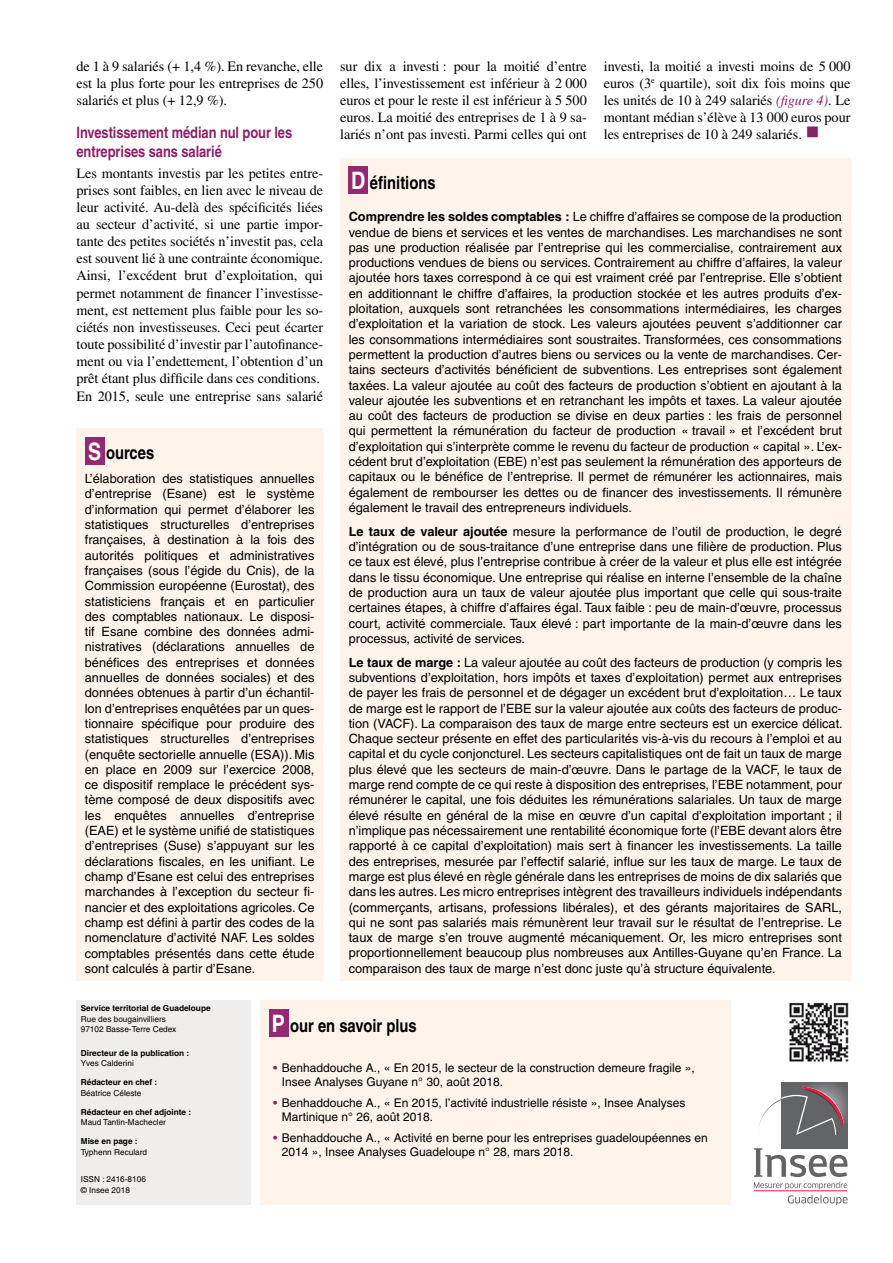
<style>
.page{position:relative;width:893px;height:1263px;background:#fff}
.page>*{position:absolute;margin:0;border:0;box-sizing:border-box;transform-origin:0 0}
.t1{font:700 condensed 24px "Helvetica";color:#fff}
.t2{font:700 condensed 18px "Helvetica";color:#000}
.t3{font:700 condensed 15.75px/18.9px "Helvetica";letter-spacing:-.005em;color:#872368}
.t4{font:14.25px/17.2px "Times";letter-spacing:-.005em;color:#000;text-align:justify}
.t5{font:12.75px/15.3px "Helvetica";color:#000;text-align:justify}
.t6{font:12px/14.4px "Helvetica";color:#000}
.t7{font:8.25px/10.5px "Helvetica";color:#000}
.t8{font:700 8.25px "Helvetica";color:#000}
.s1{font-style:italic;color:#872368}
.s2{font-weight:700}
.s3{color:#872368}
</style>
<div class="page">
<div style="left:77px;top:1001px;width:174px;height:204px;background:#efeeed"></div>
<div style="left:76px;top:428px;width:247px;height:553px;background:#fff3ea"></div>
<div style="left:85px;top:437px;width:19px;height:28px;background:#942972"></div>
<div style="left:340px;top:158px;width:510px;height:823px;background:#fff3ea"></div>
<div style="left:349px;top:166px;width:19px;height:28px;background:#942972"></div>
<div style="left:260px;top:1001px;width:471px;height:204px;background:#fff3ea"></div>
<div style="left:269px;top:1009px;width:19px;height:27px;background:#942972"></div>
<hr style="left:754px;top:1190px;width:93px;height:1px;background:#ed1846">
<div style="left:781px;top:1083px;width:66px;height:66px;background:linear-gradient(to right,#646567,#707174)"></div>
<svg style="left:754px;top:1086px;width:94px;height:103px"></svg>
<svg style="left:788px;top:1195px;width:60px;height:10px"></svg>
<img style="left:789px;top:1002px;width:60px;height:60px">
<p class="t4" style="left:77px;top:57px;width:248px">de 1 à 9 salariés (+ 1,4 %). En revanche, elle est la plus forte pour les entreprises de 250 salariés et plus (+ 12,9 %).</p>
<p class="t3" style="left:77px;top:122px;width:217px">Investissement médian nul pour les entreprises sans salarié</p>
<p class="t4" style="left:77px;top:164px;width:248px;text-align:left">Les montants investis par les petites entre&shy;prises sont faibles, en lien avec le niveau de leur activité. Au-delà des spécificités liées au secteur d’activité, si une partie impor&shy;tante des petites sociétés n’investit pas, cela est souvent lié à une contrainte économique.<br>Ainsi, l’excédent brut d’exploitation, qui permet notamment de financer l’investisse&shy;ment, est nettement plus faible pour les so&shy;ciétés non investisseuses. Ceci peut écarter toute possibilité d’investir par l’autofinance&shy;ment ou via l’endettement, l’obtention d’un prêt étant plus difficile dans ces conditions.<br>En 2015, seule une entreprise sans salarié</p>
<h1 class="t1" style="left:88px;top:437px;width:15px">S</h1>
<h2 class="t2" style="left:106px;top:442px;width:50px">ources</h2>
<p class="t5" style="left:85px;top:471px;width:231px">L’élaboration des statistiques annuelles d’entreprise (Esane) est le système d’information qui permet d’élaborer les statistiques structurelles d’entreprises françaises, à destination à la fois des autorités politiques et administratives françaises (sous l’égide du Cnis), de la Commission européenne (Eurostat), des statisticiens français et en particulier des comptables nationaux. Le disposi&shy;tif Esane combine des données admi&shy;nistratives (déclarations annuelles de bénéfices des entreprises et données annuelles de données sociales) et des données obtenues à partir d’un échantil&shy;lon d’entreprises enquêtées par un ques&shy;tionnaire spécifique pour produire des statistiques structurelles d’entreprises (enquête sectorielle annuelle (ESA)). Mis en place en 2009 sur l’exercice 2008, ce dispositif remplace le précédent sys&shy;tème composé de deux dispositifs avec les enquêtes annuelles d’entreprise (EAE) et le système unifié de statistiques d’entreprises (Suse) s’appuyant sur les déclarations fiscales, en les unifiant. Le champ d’Esane est celui des entreprises marchandes à l’exception du secteur fi&shy;nancier et des exploitations agricoles. Ce champ est défini à partir des codes de la nomenclature d’activité NAF. Les soldes comptables présentés dans cette étude sont calculés à partir d’Esane.</p>
<p class="t4" style="left:340px;top:57px;width:248px">sur dix a investi : pour la moitié d’entre elles, l’investissement est inférieur à 2 000 euros et pour le reste il est inférieur à 5 500 euros. La moitié des entreprises de 1 à 9 sa&shy;lariés n’ont pas investi. Parmi celles qui ont</p>
<p class="t4" style="left:604px;top:57px;width:248px">investi, la moitié a investi moins de 5 000 euros (3<sup>e</sup> quartile), soit dix fois moins que les unités de 10 à 249 salariés <span class="s1">(figure 4)</span>. Le montant médian s’élève à 13 000 euros pour les entreprises de 10 à 249 salariés.</p>
<h1 class="t1" style="left:351px;top:166px;width:16px">D</h1>
<h2 class="t2" style="left:370px;top:172px;width:67px">éfinitions</h2>
<p class="t5" style="left:349px;top:209px;width:495px"><span class="s2">Comprendre les soldes comptables :</span> Le chiffre d’affaires se compose de la production vendue de biens et services et les ventes de marchandises. Les marchandises ne sont pas une production réalisée par l’entreprise qui les commercialise, contrairement aux productions vendues de biens ou services. Contrairement au chiffre d’affaires, la valeur ajoutée hors taxes correspond à ce qui est vraiment créé par l’entreprise. Elle s’obtient en additionnant le chiffre d’affaires, la production stockée et les autres produits d’ex&shy;ploitation, auxquels sont retranchées les consommations intermédiaires, les charges d’exploitation et la variation de stock. Les valeurs ajoutées peuvent s’additionner car les consommations intermédiaires sont soustraites. Transformées, ces consommations permettent la production d’autres biens ou services ou la vente de marchandises. Cer&shy;tains secteurs d’activités bénéficient de subventions. Les entreprises sont également taxées. La valeur ajoutée au coût des facteurs de production s’obtient en ajoutant à la valeur ajoutée les subventions et en retranchant les impôts et taxes. La valeur ajoutée au coût des facteurs de production se divise en deux parties : les frais de personnel qui permettent la rémunération du facteur de production « travail » et l’excédent brut d’exploitation qui s’interprète comme le revenu du facteur de production « capital ». L’ex&shy;cédent brut d’exploitation (EBE) n’est pas seulement la rémunération des apporteurs de capitaux ou le bénéfice de l’entreprise. Il permet de rémunérer les actionnaires, mais également de rembourser les dettes ou de financer des investissements. Il rémunère également le travail des entrepreneurs individuels.</p>
<p class="t5" style="left:349px;top:524px;width:495px"><span class="s2">Le taux de valeur ajoutée</span> mesure la performance de l’outil de production, le degré d’intégration ou de sous-traitance d’une entreprise dans une filière de production. Plus ce taux est élevé, plus l’entreprise contribue à créer de la valeur et plus elle est intégrée dans le tissu économique. Une entreprise qui réalise en interne l’ensemble de la chaîne de production aura un taux de valeur ajoutée plus important que celle qui sous-traite certaines étapes, à chiffre d’affaires égal. Taux faible : peu de main-d’œuvre, processus court, activité commerciale. Taux élevé : part importante de la main-d’œuvre dans les processus, activité de services.</p>
<p class="t5" style="left:349px;top:654px;width:495px"><span class="s2">Le taux de marge :</span> La valeur ajoutée au coût des facteurs de production (y compris les subventions d’exploitation, hors impôts et taxes d’exploitation) permet aux entreprises de payer les frais de personnel et de dégager un excédent brut d’exploitation… Le taux de marge est le rapport de l’EBE sur la valeur ajoutée aux coûts des facteurs de produc&shy;tion (VACF). La comparaison des taux de marge entre secteurs est un exercice délicat.<br>Chaque secteur présente en effet des particularités vis-à-vis du recours à l’emploi et au capital et du cycle conjoncturel. Les secteurs capitalistiques ont de fait un taux de marge plus élevé que les secteurs de main-d’œuvre. Dans le partage de la VACF, le taux de marge rend compte de ce qui reste à disposition des entreprises, l’EBE notamment, pour rémunérer le capital, une fois déduites les rémunérations salariales. Un taux de marge élevé résulte en général de la mise en œuvre d’un capital d’exploitation important ; il n’implique pas nécessairement une rentabilité économique forte (l’EBE devant alors être rapporté à ce capital d’exploitation) mais sert à financer les investissements. La taille des entreprises, mesurée par l’effectif salarié, influe sur les taux de marge. Le taux de marge est plus élevé en règle générale dans les entreprises de moins de dix salariés que dans les autres. Les micro entreprises intègrent des travailleurs individuels indépendants (commerçants, artisans, professions libérales), et des gérants majoritaires de SARL, qui ne sont pas salariés mais rémunèrent leur travail sur le résultat de l’entreprise. Le taux de marge s’en trouve augmenté mécaniquement. Or, les micro entreprises sont proportionnellement beaucoup plus nombreuses aux Antilles-Guyane qu’en France. La comparaison des taux de marge n’est donc juste qu’à structure équivalente.</p>
<p class="t8" style="left:81px;top:1003px;width:131px">Service territorial de Guadeloupe</p>
<p class="t7" style="left:81px;top:1014px;width:97px">Rue des bougainvilliers<br>97102 Basse-Terre Cedex</p>
<p class="t8" style="left:81px;top:1048px;width:110px">Directeur de la publication :</p>
<p class="t7" style="left:81px;top:1058px;width:55px">Yves Calderini</p>
<p class="t8" style="left:81px;top:1077px;width:78px">Rédacteur en chef :</p>
<p class="t7" style="left:81px;top:1087px;width:62px">Béatrice Céleste</p>
<p class="t8" style="left:81px;top:1107px;width:112px">Rédacteur en chef adjointe :</p>
<p class="t7" style="left:81px;top:1117px;width:87px">Maud Tantin-Machecler</p>
<p class="t8" style="left:81px;top:1136px;width:58px">Mise en page :</p>
<p class="t7" style="left:81px;top:1146px;width:68px">Typhenn Reculard</p>
<p class="t7" style="left:81px;top:1174px;width:67px">ISSN : 2416-8106 © Insee 2018</p>
<h1 class="t1" style="left:272px;top:1009px;width:15px">P</h1>
<h2 class="t2" style="left:290px;top:1014px;width:128px">our en savoir plus</h2>
<p class="t6" style="left:282px;top:1060px;width:414px;text-indent:-9px"><span class="s3">•</span> Benhaddouche A., « En 2015, le secteur de la construction demeure fragile »,<br>Insee Analyses Guyane n° 30, août 2018.</p>
<p class="t6" style="left:282px;top:1095px;width:405px;text-indent:-9px"><span class="s3">•</span> Benhaddouche A., « En 2015, l’activité industrielle résiste », Insee Analyses<br>Martinique n° 26, août 2018.</p>
<p class="t6" style="left:282px;top:1130px;width:428px;text-indent:-9px"><span class="s3">•</span> Benhaddouche A., « Activité en berne pour les entreprises guadeloupéennes en<br>2014 », Insee Analyses Guadeloupe n° 28, mars 2018.</p>
</div>
